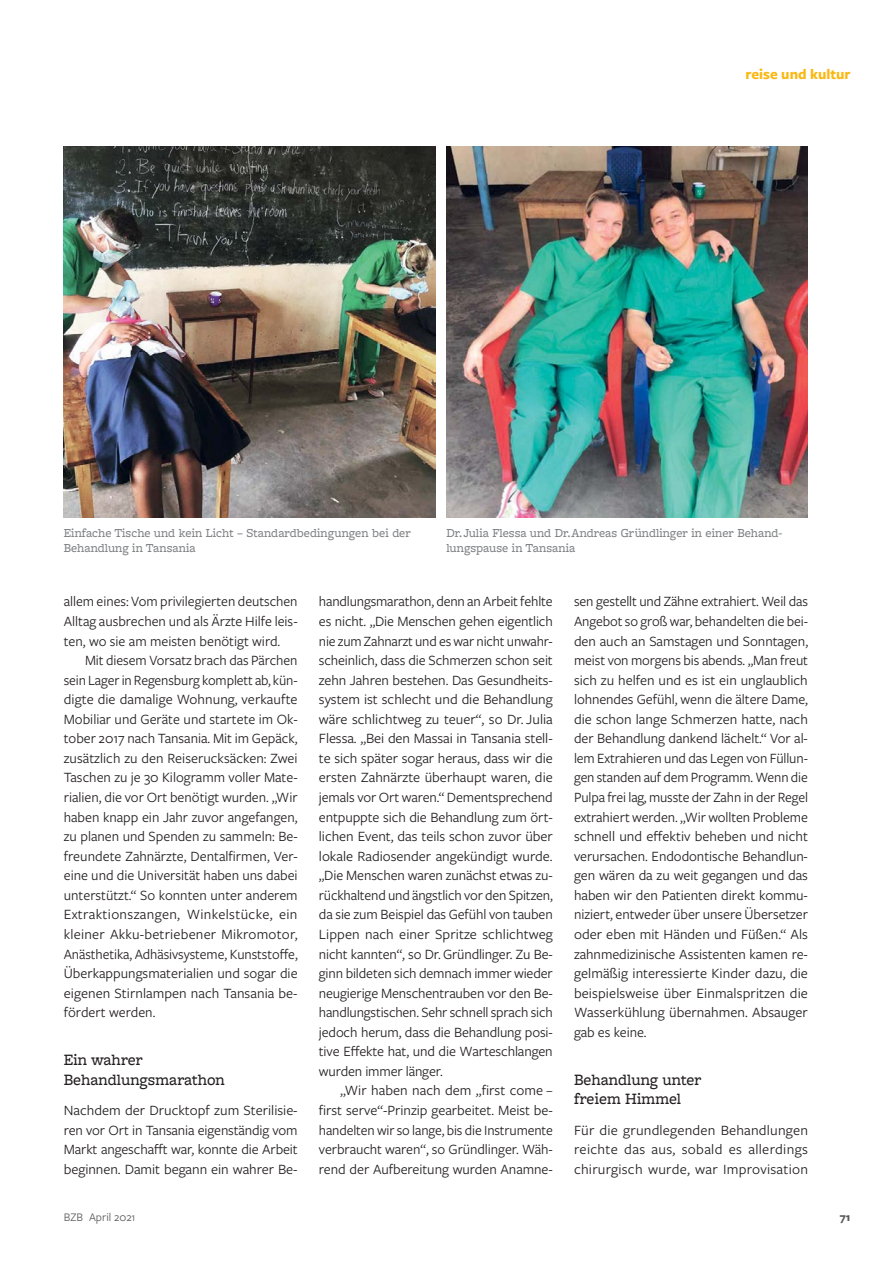
<style>
.page{position:relative;width:893px;height:1263px;background:#fff}
.page>*{position:absolute;margin:0;border:0;box-sizing:border-box;transform-origin:0 0}
.t1{font:500 16.5px/19.5px "Freight Macro Pro";color:#231f20}
.t2{font:700 15px "Freight Sans Pro";color:#fab812}
.t3{font:14.7px/19.5px "Freight Sans Pro";color:#231f20;text-align:justify}
.t4{font:500 12.75px/15px "Freight Macro Pro";color:#808285}
.t5{font:12px "Freight Sans Pro";color:#58595b}
.t6{font:700 12px "Freight Sans Pro";color:#58595b}
</style>
<div class="page">
<img style="left:64px;top:147px;width:372px;height:371px">
<img style="left:446px;top:147px;width:362px;height:371px">
<p class="t2" style="left:746px;top:68px;width:106px">reise und kultur</p>
<p class="t4" style="left:64px;top:527px;width:349px">Einfache Tische und kein Licht – Standardbedingungen bei der<br>Behandlung in Tansania</p>
<p class="t4" style="left:446px;top:527px;width:338px">Dr. Julia Flessa und Dr.-Andreas Gründlinger in einer Behand&shy;lungspause in Tansania</p>
<p class="t3" style="left:64px;top:593px;width:235px">allem eines: Vom privilegierten deutschen Alltag ausbrechen und als Ärzte Hilfe leis&shy;ten, wo sie am meisten benötigt wird.</p>
<p class="t3" style="left:64px;top:652px;width:235px;text-indent:21px">Mit diesem Vorsatz brach das Pärchen sein Lager in Regensburg komplett ab, kün&shy;digte die damalige Wohnung, ver kaufte Mobiliar und Geräte und startete im Ok&shy;tober 2017 nach Tansania. Mit im Gepäck, zusätzlich zu den Reiserucksäcken: Zwei Taschen zu je 30 Kilogramm voller Mate&shy;rialien, die vor Ort benötigt wurden. „Wir haben knapp ein Jahr zuvor angefangen, zu planen und Spenden zu sammeln: Be&shy;freundete Zahnärzte, Dentalfirmen, Ver&shy;eine und die Universität haben uns dabei unterstützt.“ So konnten unter anderem Extraktionszangen, Winkelstücke, ein kleiner Akku-betriebener Mikromotor, Anästhetika, Adhäsivsysteme, Kunststoffe, Überkappungsmaterialien und sogar die eigenen Stirnlampen nach Tansania be&shy;fördert werden.</p>
<p class="t1" style="left:64px;top:1052px;width:163px">Ein wahrer<br>Behandlungsmarathon</p>
<p class="t3" style="left:64px;top:1102px;width:235px">Nachdem der Drucktopf zum Sterilisie&shy;ren vor Ort in Tansania eigenständig vom Markt angeschafft war, konnte die Arbeit beginnen. Damit begann ein wahrer Be-</p>
<p class="t3" style="left:319px;top:593px;width:235px">handlungsmarathon, denn an Arbeit fehlte es nicht. „Die Menschen gehen eigentlich nie zum Zahnarzt und es war nicht unwahr&shy;scheinlich, dass die Schmerzen schon seit zehn Jahren bestehen. Das Gesundheits&shy;system ist schlecht und die Behandlung wäre schlichtweg zu teuer“, so Dr. Julia Flessa. „Bei den Massai in Tansania stell&shy;te sich später sogar heraus, dass wir die ersten Zahnärzte überhaupt waren, die jemals vor Ort waren.“ Dementsprechend entpuppte sich die Behandlung zum ört&shy;lichen Event, das teils schon zuvor über lokale Radiosender angekündigt wurde. „Die Menschen waren zunächst etwas zu&shy;rückhaltend und ängstlich vor den Spitzen, da sie zum Beispiel das Gefühl von tauben Lippen nach einer Spritze schlichtweg nicht kannten“, so Dr. Gründlinger. Zu Be&shy;ginn bildeten sich demnach immer wieder neugierige Menschentrauben vor den Be&shy;handlungstischen. Sehr schnell sprach sich jedoch herum, dass die Behandlung posi&shy;tive Effekte hat, und die Warteschlangen wurden immer länger.</p>
<p class="t3" style="left:319px;top:1082px;width:235px;text-indent:21px">„Wir haben nach dem „first come – first serve“-Prinzip gearbeitet. Meist be&shy;handelten wir so lange, bis die Instrumente verbraucht waren“, so Gründlinger. Wäh&shy;rend der Aufbereitung wurden Anamne-</p>
<p class="t3" style="left:574px;top:593px;width:236px">sen gestellt und Zähne extrahiert. Weil das Angebot so groß war, behandelten die bei&shy;den auch an Samstagen und Sonntagen, meist von morgens bis abends. „Man freut sich zu helfen und es ist ein unglaublich lohnendes Gefühl, wenn die ältere Dame, die schon lange Schmerzen hatte, nach der Behandlung dankend lächelt.“ Vor al&shy;lem Extrahieren und das Legen von Füllun&shy;gen standen auf dem Programm. Wenn die Pulpa frei lag, musste der Zahn in der Regel extrahiert werden. „Wir wollten Probleme schnell und effektiv beheben und nicht verursachen. Endodontische Behandlun&shy;gen wären da zu weit gegangen und das haben wir den Patienten direkt kommu&shy;niziert, entweder über unsere Übersetzer oder eben mit Händen und Füßen.“ Als zahnmedizinische Assistenten kamen re&shy;gelmäßig interessierte Kinder dazu, die beispielsweise über Einmalspritzen die Wasserkühlung übernahmen. Absauger gab es keine.</p>
<p class="t1" style="left:574px;top:1072px;width:129px">Behandlung unter freiem Himmel</p>
<p class="t3" style="left:574px;top:1121px;width:236px">Für die grundlegenden Behandlungen reichte das aus, sobald es allerdings chirurgisch wurde, war Improvisation</p>
<p class="t5" style="left:64px;top:1213px;width:73px">BZB April 2021</p>
<p class="t6" style="left:840px;top:1213px;width:12px">71</p>
</div>
